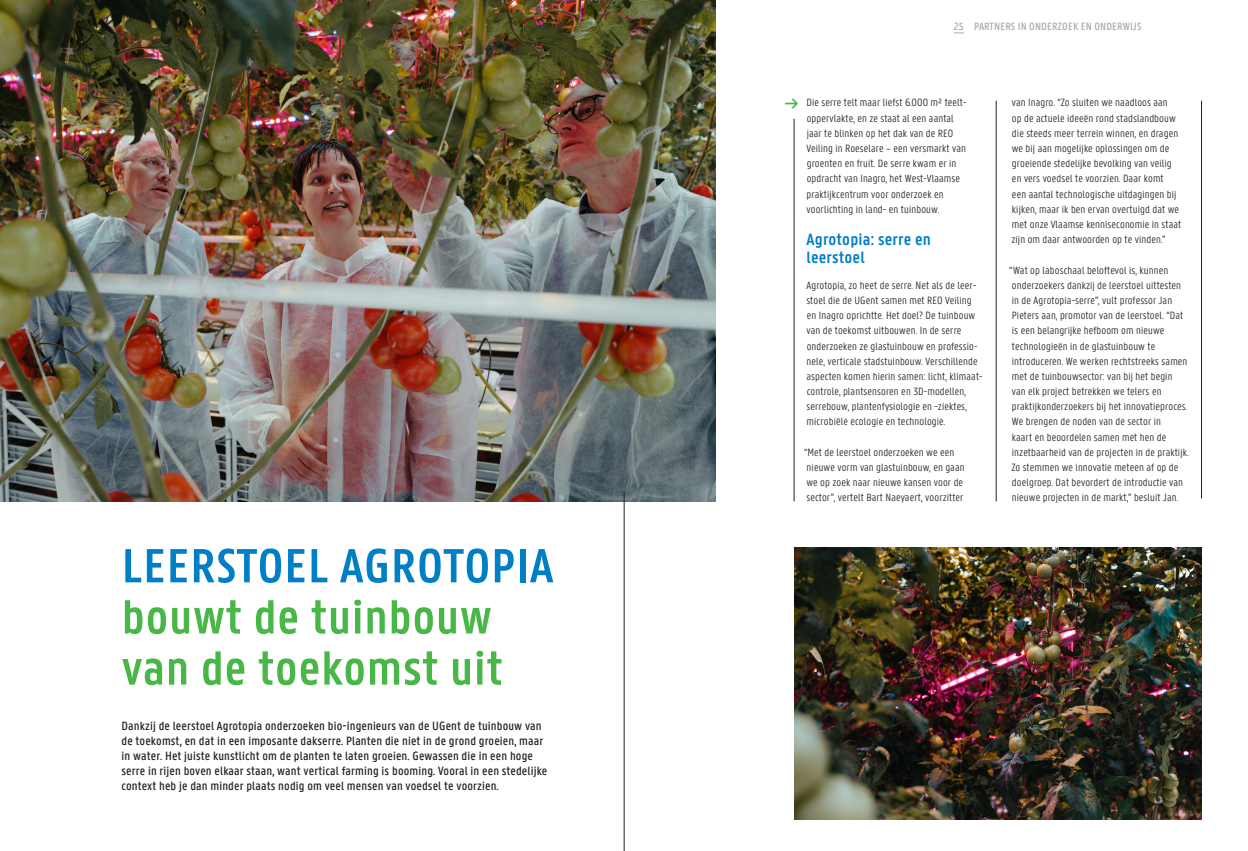
<style>
.page{position:relative;width:1248px;height:851px;background:#fff}
.page>*{position:absolute;margin:0;border:0;box-sizing:border-box;transform-origin:0 0}
.Running_Text_Panno{font:600 51.12px/51.1px "U Gent Panno Text";letter-spacing:.01em;color:#49b748}
.Running_Text_Panno-2{font:600 51.12px "U Gent Panno Text";letter-spacing:.01em;color:#007fc6}
.t1{font:500 19.88px "U Gent Panno Text";color:#49b748}
.Tussentitel_2{font:600 17.5px/17.5px "U Gent Panno Text";letter-spacing:.01em;color:#007ec5}
.Questions{font:500 12.75px/15px "U Gent Panno Text";letter-spacing:.01em;color:#231f20}
.Running_Text_Panno-3{font:300 11.25px/15.1px "U Gent Panno Text";letter-spacing:.01em;color:#231f20}
.Running_Text_Panno-4{font:500 11.25px "U Gent Panno Text";letter-spacing:.01em;color:#a8a9ad}
</style>
<div class="page">
<img style="left:0;top:0;width:715px;height:501px">
<hr style="left:624px;top:492px;width:1px;height:358px;background:#231f20">
<img style="left:794px;top:548px;width:407px;height:271px">
<hr style="left:793px;top:119px;width:1px;height:382px;background:#231f20">
<hr style="left:995px;top:101px;width:1px;height:400px;background:#231f20">
<hr style="left:1201px;top:101px;width:1px;height:397px;background:#231f20">
<p class="Running_Text_Panno-2" style="left:121px;top:534px;width:433px">LEERSTOEL AGROTOPIA</p>
<p class="Running_Text_Panno" style="left:121px;top:590px;width:383px">bouwt de tuinbouw van de toekomst uit</p>
<p class="Questions" style="left:121px;top:717px;width:427px">Dankzij de leerstoel Agrotopia onderzoeken bio-ingenieurs van de UGent de tuinbouw van de toekomst, en dat in een imposante dakserre. Planten die niet in de grond groeien, maar in water. Het juiste kunstlicht om de planten te laten groeien. Gewassen die in een hoge serre in rijen boven elkaar staan, want vertical farming is booming. Vooral in een stedelijke context heb je dan minder plaats nodig om veel mensen van voedsel te voorzien.</p>
<p class="Running_Text_Panno-4" style="left:953px;top:20px;width:11px">25</p>
<p class="Running_Text_Panno-4" style="left:973px;top:20px;width:169px">PARTNERS IN ONDERZOEK EN ONDERWIJS</p>
<p class="t1" style="left:784px;top:92px;width:15px">→</p>
<p class="Running_Text_Panno-3" style="left:806px;top:95px;width:161px">Die serre telt maar liefst 6.000 m² teelt&shy;oppervlakte, en ze staat al een aantal jaar te blinken op het dak van de REO Veiling in Roeselare – een versmarkt van groenten en fruit. De serre kwam er in opdracht van Inagro, het West-Vlaamse praktijkcentrum voor onderzoek en voorlichting in land- en tuinbouw.</p>
<p class="Tussentitel_2" style="left:806px;top:231px;width:126px">Agrotopia: serre en leerstoel</p>
<p class="Running_Text_Panno-3" style="left:806px;top:277px;width:178px">Agrotopia, zo heet de serre. Net als de leer&shy;stoel die de UGent samen met REO Veiling en Inagro oprichtte. Het doel? De tuinbouw van de toekomst uitbouwen. In de serre onderzoeken ze glastuinbouw en professio&shy;nele, verticale stadstuinbouw. Verschillende aspecten komen hierin samen: licht, klimaat&shy;controle, plantsensoren en 3D-modellen, serrebouw, plantenfysiologie en -ziektes, microbiële ecologie en technologie.</p>
<p class="Running_Text_Panno-3" style="left:804px;top:444px;width:162px">“Met de leerstoel onderzoeken we een nieuwe vorm van glastuinbouw, en gaan we op zoek naar nieuwe kansen voor de sector”, vertelt Bart Naeyaert, voorzitter</p>
<p class="Running_Text_Panno-3" style="left:1011px;top:95px;width:171px">van Inagro. “Zo sluiten we naadloos aan<br>op de actuele ideeën rond stadslandbouw die steeds meer terrein winnen, en dragen we bij aan mogelijke oplossingen om de groeiende stedelijke bevolking van veilig en vers voedsel te voorzien. Daar komt<br>een aantal technologische uitdagingen bij kijken, maar ik ben ervan overtuigd dat we met onze Vlaamse kenniseconomie in staat zijn om daar antwoorden op te vinden.”</p>
<p class="Running_Text_Panno-3" style="left:1009px;top:262px;width:181px">“Wat op laboschaal beloftevol is, kunnen onderzoekers dankzij de leerstoel uittesten<br>in de Agrotopia-serre”, vult professor Jan Pieters aan, promotor van de leerstoel. “Dat is een belangrijke hefboom om nieuwe technologieën in de glastuinbouw te introduceren. We werken rechtstreeks samen met de tuinbouwsector: van bij het begin<br>van elk project betrekken we telers en praktijkonderzoekers bij het innovatieproces.<br>We brengen de noden van de sector in<br>kaart en beoordelen samen met hen de inzetbaarheid van de projecten in de praktijk.<br>Zo stemmen we innovatie meteen af op de doelgroep. Dat bevordert de introductie van nieuwe projecten in de markt,” besluit Jan.</p>
</div>
